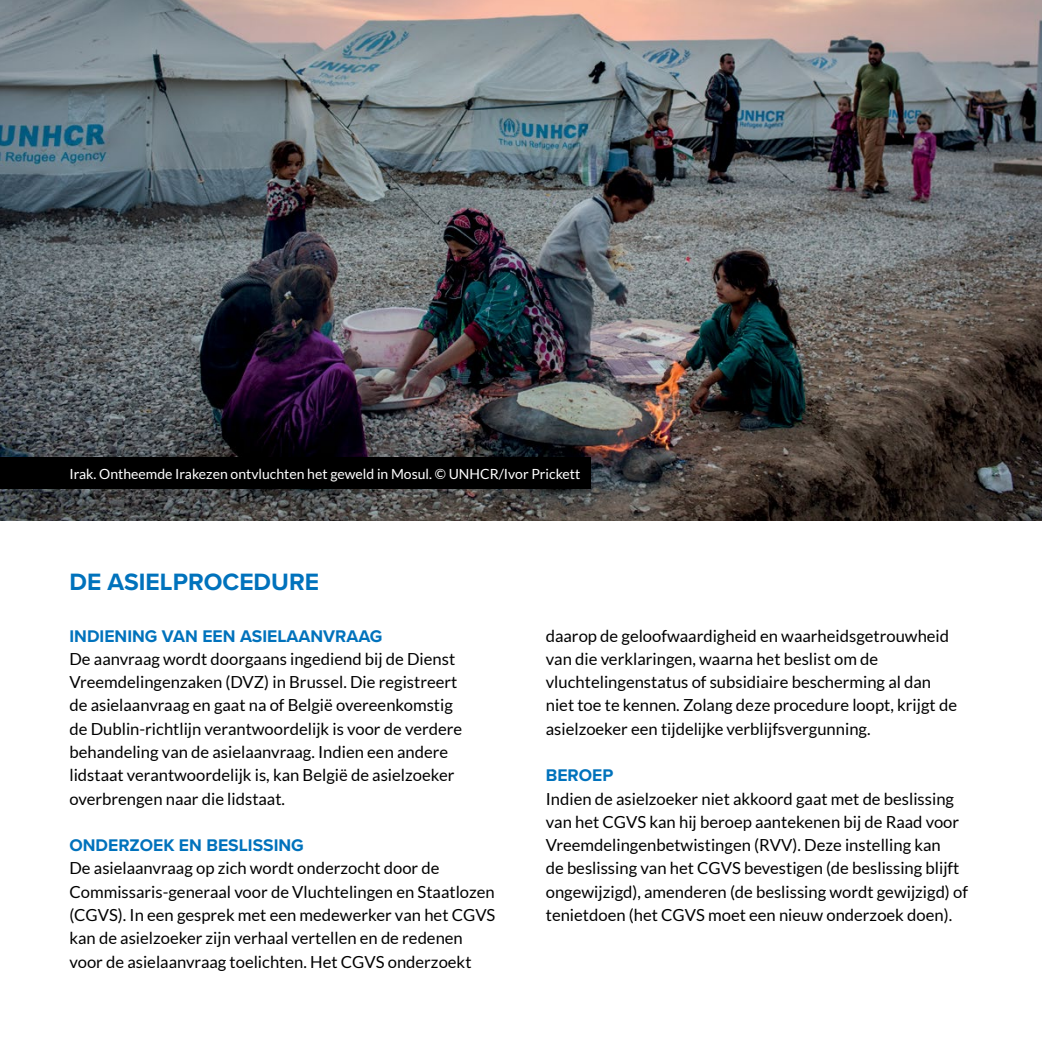
<style>
.page{position:relative;width:1042px;height:1042px;background:#fff}
.page>*{position:absolute;margin:0;border:0;box-sizing:border-box;transform-origin:0 0}
.t1{font:700 24.5px "Proxima Nova";color:#0072bc}
.t2{font:700 17.5px "Proxima Nova";color:#0072bc}
.t3{font:16.62px/23.3px "Lato";color:#000}
.t4{font:14px "Lato";color:#fff}
</style>
<div class="page">
<img style="left:0;top:0;width:1042px;height:521px">
<div style="left:0;top:457px;width:590px;height:31px;background:#000"></div>
<p class="t4" style="left:69px;top:466px;width:512px">Irak. Ontheemde Irakezen ontvluchten het geweld in Mosul. © UNHCR/Ivor Prickett</p>
<h1 class="t1" style="left:69px;top:567px;width:251px">DE ASIELPROCEDURE</h1>
<p class="t2" style="left:69px;top:625px;width:314px">INDIENING VAN EEN ASIELAANVRAAG</p>
<p class="t3" style="left:69px;top:647px;width:394px">De aanvraag wordt doorgaans ingediend bij de Dienst Vreemdelingenzaken (DVZ) in Brussel. Die registreert de asielaanvraag en gaat na of België overeenkomstig de Dublin-richtlijn verantwoordelijk is voor de verdere behandeling van de asielaanvraag. Indien een andere lidstaat verantwoordelijk is, kan België de asielzoeker overbrengen naar die lidstaat.</p>
<p class="t2" style="left:69px;top:835px;width:236px">ONDERZOEK EN BESLISSING</p>
<p class="t3" style="left:69px;top:856px;width:427px">De asielaanvraag op zich wordt onderzocht door de Commissaris-generaal voor de Vluchtelingen en Staatlozen (CGVS). In een gesprek met een medewerker van het CGVS kan de asielzoeker zijn verhaal vertellen en de redenen voor de asielaanvraag toelichten. Het CGVS onderzoekt</p>
<p class="t3" style="left:546px;top:624px;width:413px">daarop de geloofwaardigheid en waarheidsgetrouwheid van die verklaringen, waarna het beslist om de vluchtelingenstatus of subsidiaire bescherming al dan niet toe te kennen. Zolang deze procedure loopt, krijgt de asielzoeker een tijdelijke verblijfsvergunning.</p>
<p class="t2" style="left:546px;top:765px;width:69px">BEROEP</p>
<p class="t3" style="left:546px;top:787px;width:424px">Indien de asielzoeker niet akkoord gaat met de beslissing van het CGVS kan hij beroep aantekenen bij de Raad voor Vreemdelingenbetwistingen (RVV). Deze instelling kan<br>de beslissing van het CGVS bevestigen (de beslissing blijft ongewijzigd), amenderen (de beslissing wordt gewijzigd) of tenietdoen (het CGVS moet een nieuw onderzoek doen).</p>
</div>
